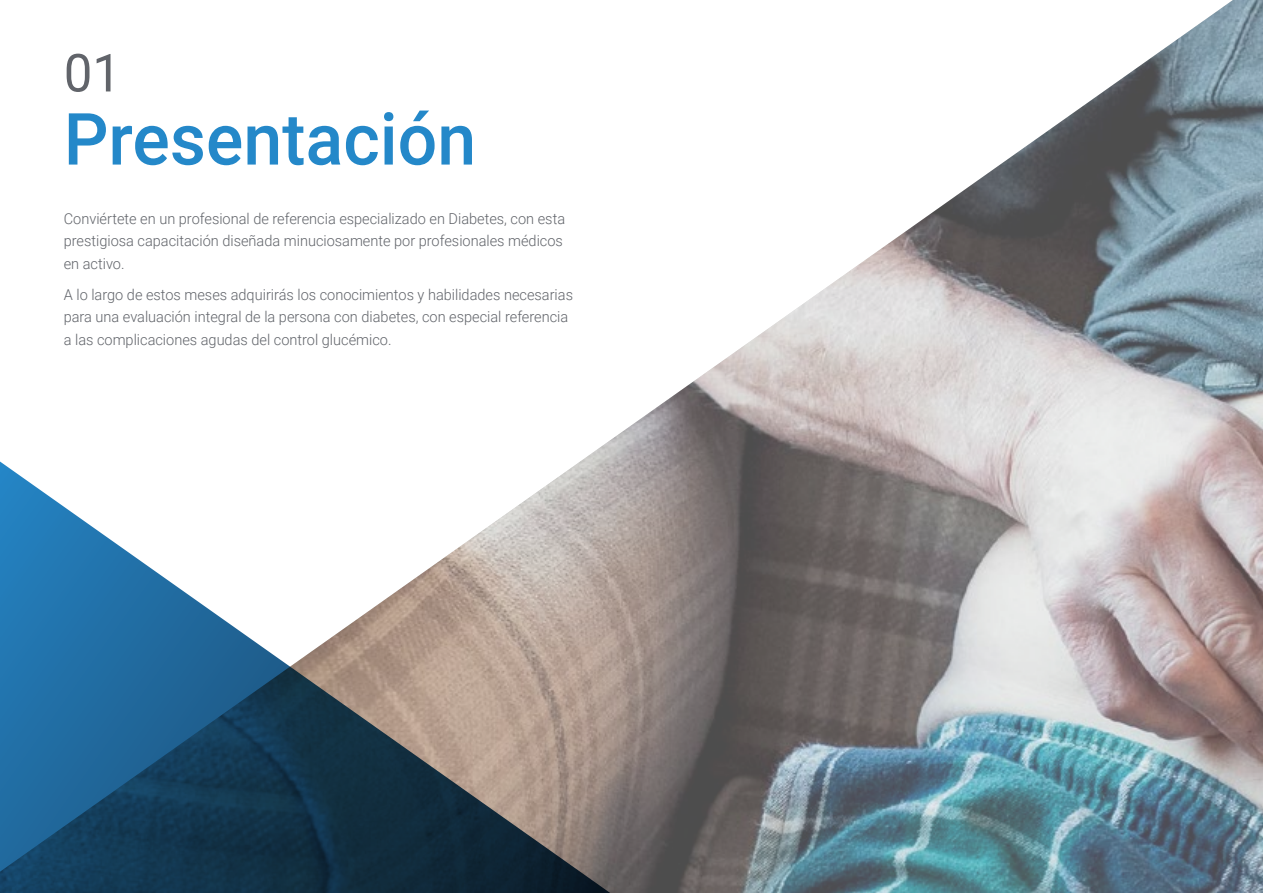
<style>
.page{position:relative;width:1263px;height:893px;background:#fff}
.page>*{position:absolute;margin:0;border:0;box-sizing:border-box;transform-origin:0 0}
.t1{font:500 72px "Roboto";color:#2488c9}
.t2{font:52.5px "Roboto";color:#61646a}
.t3{font:300 15px/22.5px "Roboto";color:#61646a}
</style>
<div class="page">
<img style="left:602px;top:0;width:661px;height:893px">
<svg style="left:0;top:446px;width:640px;height:447px"></svg>
<h2 class="t2" style="left:64px;top:36px;width:59px">01</h2>
<h1 class="t1" style="left:64px;top:89px;width:414px">Presentación</h1>
<p class="t3" style="left:64px;top:207px;width:503px">Conviértete en un profesional de referencia especializado en Diabetes, con esta prestigiosa capacitación diseñada minuciosamente por profesionales médicos en activo.</p>
<p class="t3" style="left:64px;top:283px;width:511px">A lo largo de estos meses adquirirás los conocimientos y habilidades necesarias para una evaluación integral de la persona con diabetes, con especial referencia a las complicaciones agudas del control glucémico.</p>
</div>
